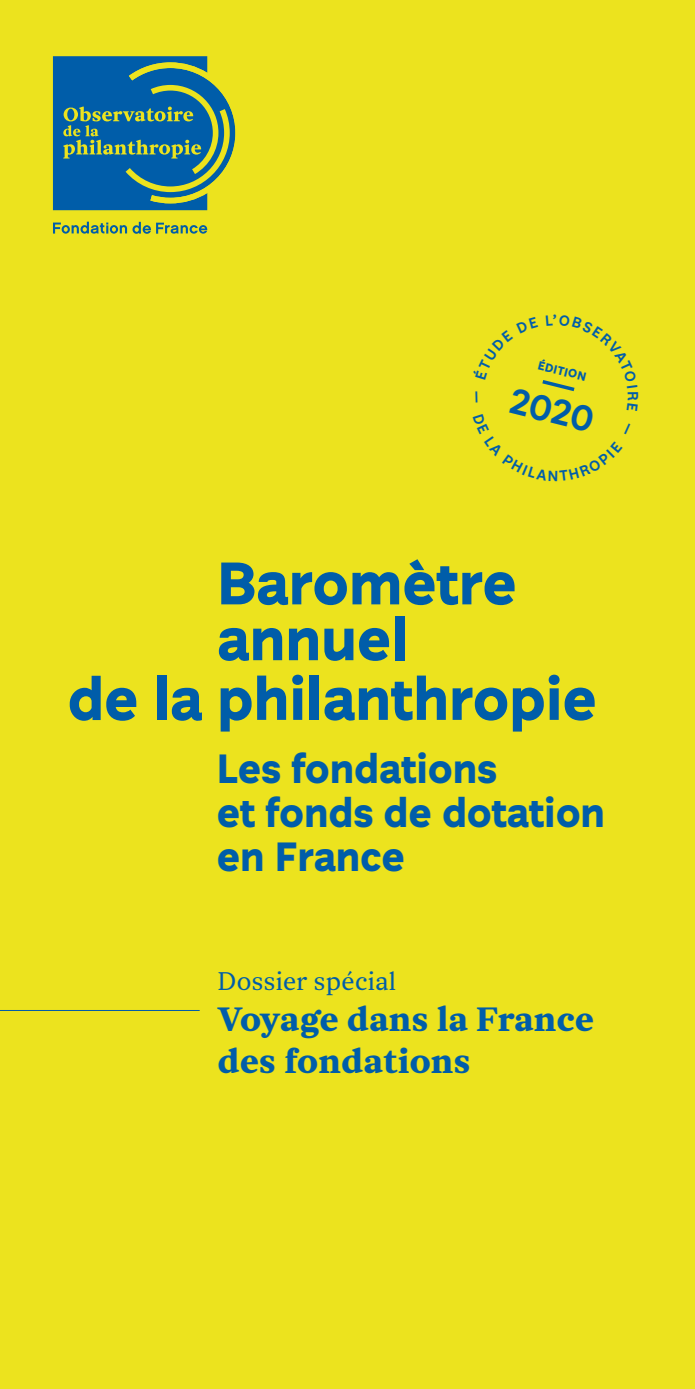
<style>
.page{position:relative;width:695px;height:1389px;background:#fff}
.page>*{position:absolute;margin:0;border:0;box-sizing:border-box;transform-origin:0 0}
.t1{font:800 61.6px "Fondation";letter-spacing:-.02em;color:#005da9}
.t2{font:800 42px/43.8px "Fondation";letter-spacing:-.02em;color:#005da9}
.t3{font:700 37.1px "Fondation";color:#005da9}
.t4{font:700 34.65px/41.6px "Fondation Texte";letter-spacing:-.005em;color:#005da9}
.t5{font:26.25px "Fondation Texte";letter-spacing:-.005em;color:#005da9}
.t6{font:800 12.42px "Fondation";color:#005da9}
</style>
<div class="page">
<div style="left:0;top:0;width:694px;height:1389px;background:#ece31e"></div>
<hr style="left:0;top:1010px;width:200px;height:1px;background:#005da9">
<svg style="left:53px;top:222px;width:154px;height:12px"></svg>
<svg style="left:53px;top:56px;width:183px;height:154px"></svg>
<svg style="left:542px;top:380px;width:33px;height:12px"></svg>
<p class="t6" style="left:540px;top:357px;width:51px;rotate:14deg">ÉDITION</p>
<p class="t3" style="left:516px;top:378px;width:87px;rotate:14deg">2020</p>
<p class="t1" style="left:216px;top:546px;width:302px">Baromètre</p>
<p class="t1" style="left:216px;top:601px;width:193px">annuel</p>
<p class="t1" style="left:67px;top:661px;width:531px">de la philanthropie</p>
<p class="t2" style="left:216px;top:749px;width:390px">Les fondations<br>et fonds de dotation en France</p>
<p class="t5" style="left:217px;top:965px;width:180px">Dossier spécial</p>
<p class="t4" style="left:217px;top:998px;width:378px">Voyage dans la France des fondations</p>
</div>
